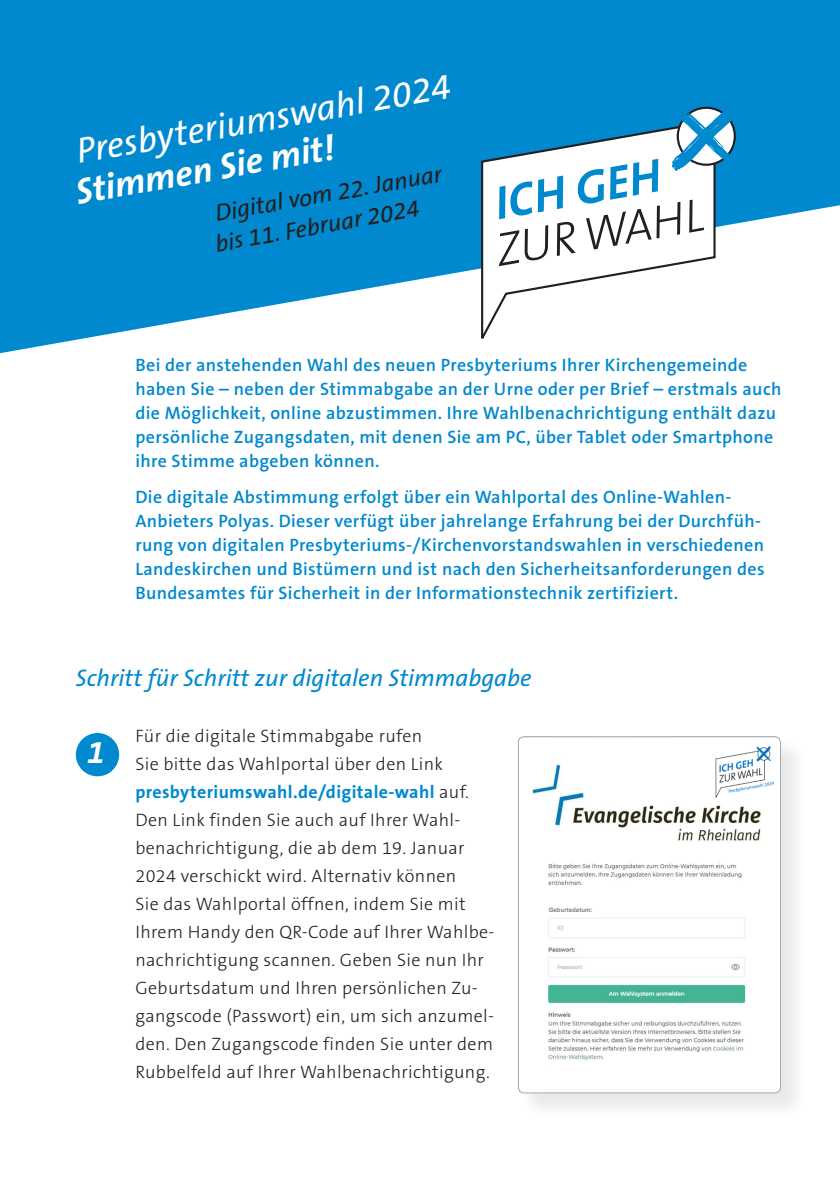
<style>
.page{position:relative;width:840px;height:1191px;background:#fff}
.page>*{position:absolute;margin:0;border:0;box-sizing:border-box;transform-origin:0 0}
.t1{font:italic 300 47.2px "The Sans";color:#231f20}
.t2{font:italic 700 47.2px "The Sans OT7";color:#0089cf}
.t3{font:italic 36px "The Sans OT5 Plain";color:#fff}
.t4{font:italic 700 36px "The Sans OT7";color:#fff}
.t5{font:italic 700 32px "The Sans OT7";color:#fff}
.t6{font:italic 24px "The Sans OT5 Plain";color:#0089cf}
.t7{font:italic 24px "The Sans OT5 Plain";color:#231f20}
.t8{font:600 18px/24px "The Sans OT6";letter-spacing:.02em;color:#0089cf}
.t9{font:300 18px/28px "The Sans OT3";letter-spacing:.02em;color:#231f20}
.t10{font:700 6px "Arial";color:#7f7f7f}
.s1{font-family:"The Sans OT7";font-weight:700;color:#0089cf}
</style>
<div class="page">
<div style="left:0;top:0;width:839px;height:423px;background:#0089cf"></div>
<svg style="left:0;top:205px;width:839px;height:218px;fill:#fff"></svg>
<svg style="left:479px;top:127px;width:237px;height:220px;background:#e6eff4"></svg>
<svg style="left:670px;top:106px;width:66px;height:65px"></svg>
<div style="left:519px;top:738px;width:288px;height:381px;background:#231f20;opacity:.1"></div>
<svg style="left:519px;top:736px;width:261px;height:357px"></svg>
<img style="left:708px;top:743px;width:69px;height:54px">
<div style="left:542px;top:900px;width:59px;height:16px;background:#fff"></div>
<div style="left:517px;top:736px;width:263px;height:357px;border:1px solid #a8a9ad;border-radius:6px"></div>
<div style="left:76px;top:733px;width:43px;height:43px;background:#0089cf;border-radius:50%"></div>
<p class="t3" style="left:73px;top:128px;width:380px;rotate:-10deg">Presbyteriumswahl 2024</p>
<p class="t4" style="left:72px;top:169px;width:263px;rotate:-10deg">Stimmen Sie mit!</p>
<p class="t7" style="left:213px;top:198px;width:231px;rotate:-10deg">Digital vom 22. Januar</p>
<p class="t7" style="left:213px;top:228px;width:208px;rotate:-10deg">bis 11. Februar 2024</p>
<p class="t2" style="left:489px;top:174px;width:169px;rotate:-10deg">ICH GEH</p>
<p class="t1" style="left:489px;top:212px;width:212px;rotate:-10deg">ZUR WAHL</p>
<p class="t8" style="left:135px;top:353px;width:647px">Bei der anstehenden Wahl des neuen Presbyteriums Ihrer Kirchengemeinde haben Sie – neben der Stimmabgabe an der Urne oder per Brief – erstmals auch die Möglichkeit, online abzustimmen. Ihre Wahlbenachrichtigung enthält dazu persönliche Zugangsdaten, mit denen Sie am PC, über Tablet oder Smartphone ihre Stimme abgeben können.</p>
<p class="t8" style="left:135px;top:485px;width:630px">Die digitale Abstimmung erfolgt über ein Wahlportal des Online-Wahlen-Anbieters Polyas. Dieser verfügt über jahrelange Erfahrung bei der Durchfüh&shy;rung von digitalen Presbyteriums-/Kirchenvorstandswahlen in verschiedenen Landeskirchen und Bistümern und ist nach den Sicherheitsanforderungen des Bundesamtes für Sicherheit in der Informationstechnik zertifiziert.</p>
<p class="t6" style="left:76px;top:662px;width:457px">Schritt für Schritt zur digitalen Stimmabgabe</p>
<p class="t9" style="left:135px;top:722px;width:360px">Für die digitale Stimmabgabe rufen<br>Sie bitte das Wahlportal über den Link <span class="s1">presbyteriumswahl.de/digitale-wahl</span> auf.<br>Den Link finden Sie auch auf Ihrer Wahl&shy;benachrichtigung, die ab dem 19. Januar 2024 verschickt wird. Alternativ können<br>Sie das Wahlportal öffnen, indem Sie mit Ihrem Handy den QR-Code auf Ihrer Wahlbe&shy;nachrichtigung scannen. Geben Sie nun Ihr Geburtsdatum und Ihren persönlichen Zu&shy;gangscode (Passwort) ein, um sich anzumel&shy;den. Den Zugangscode finden Sie unter dem Rubbelfeld auf Ihrer Wahlbenachrichtigung.</p>
<p class="t5" style="left:87px;top:731px;width:19px">1</p>
<p class="t10" style="left:548px;top:906px;width:45px">Geburtsdatum:</p>
</div>
